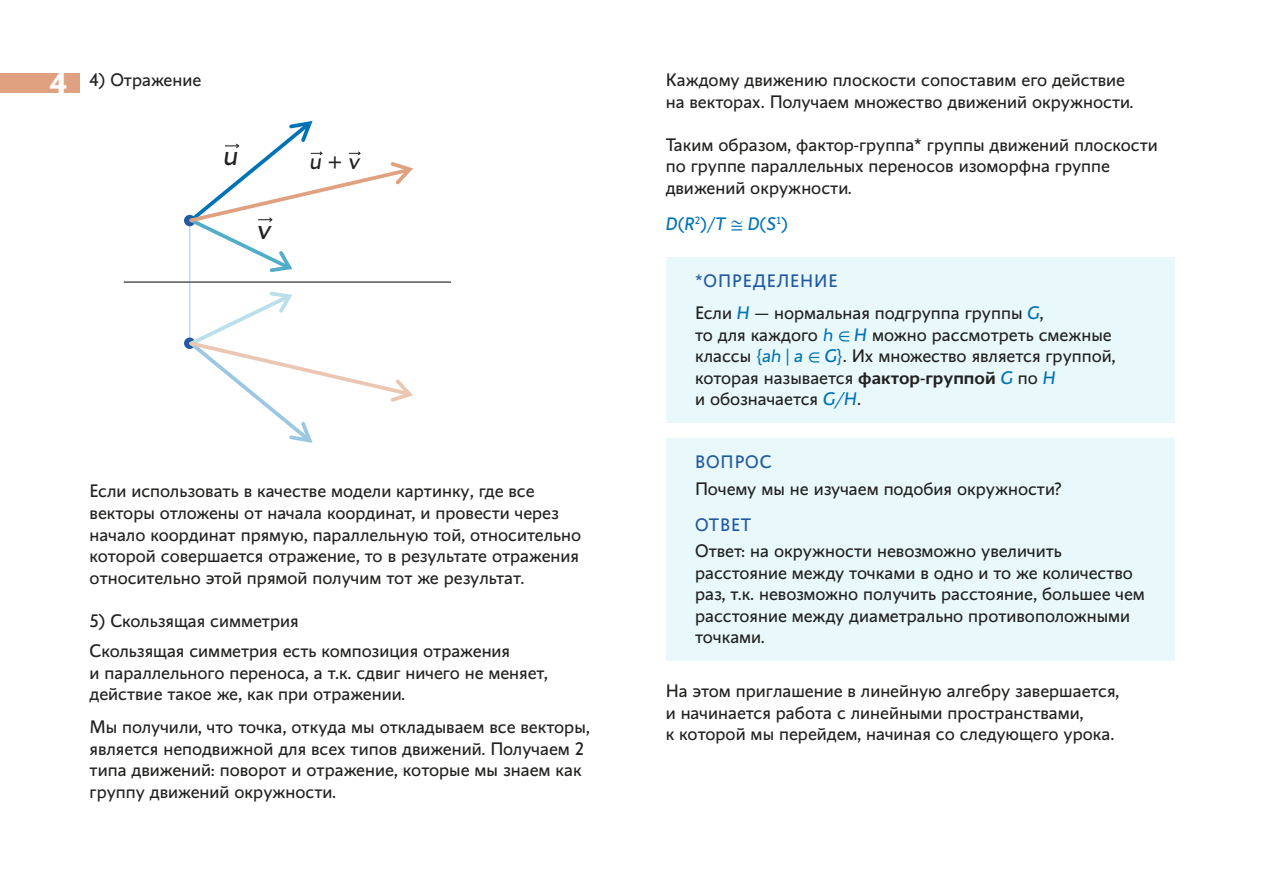
<style>
.page{position:relative;width:1263px;height:893px;background:#fff}
.page>*{position:absolute;margin:0;border:0;box-sizing:border-box;transform-origin:0 0}
.t1{font:700 29.4px "Conqueror Sans";color:#fff}
.t2{font:italic 27.6px "Conqueror Sans";color:#222221}
.t3{font:italic 22.5px "Conqueror Sans";color:#222221}
.t4{font:18px/21.6px "Conqueror Sans";color:#222221}
.t5{font:italic 18px "Conqueror Sans";color:#0073b6}
.t6{font:18px "Conqueror Sans";letter-spacing:.05em;color:#2259a1}
.s1{font-style:normal}
.s2{font-family:"XITS Math";font-style:normal}
.s3{color:#2259a1}
.s4{font-style:italic;color:#0073b6}
.s5{font-family:"XITS Math";color:#0073b6}
.s6{color:#0073b6}
.s7{font-weight:600}
</style>
<div class="page">
<hr style="left:189px;top:223px;width:1px;height:119px;background:#badeea">
<div style="left:184px;top:215px;width:11px;height:11px;background:#2259a1;border-radius:50%"></div>
<div style="left:0;top:74px;width:80px;height:19px;background:#e0a180"></div>
<div style="left:666px;top:258px;width:508px;height:165px;background:#e9f8fa"></div>
<div style="left:666px;top:438px;width:508px;height:223px;background:#e9f8fa"></div>
<hr style="left:124px;top:281px;width:327px;height:2px;background:#575756">
<div style="left:184px;top:338px;width:11px;height:11px;background:#2259a1;border-radius:50%"></div>
<svg style="left:186px;top:289px;width:227px;height:154px"></svg>
<svg style="left:186px;top:120px;width:227px;height:154px"></svg>
<h1 class="t1" style="left:50px;top:65px;width:19px">4</h1>
<p class="t4" style="left:90px;top:69px;width:113px">4) Отражение</p>
<p class="t4" style="left:666px;top:69px;width:469px">Каждому движению плоскости сопоставим его действие на векторах. Получаем множество движений окружности.</p>
<p class="t4" style="left:666px;top:134px;width:494px">Таким образом, фактор-группа* группы движений плоскости по группе параллельных переносов изоморфна группе движений окружности.</p>
<p class="t5" style="left:666px;top:213px;width:124px">D<span class="s1">(</span>R<sup>2</sup><span class="s1">)/</span>T <span class="s2">≅</span> D<span class="s1">(</span>S<sup>1</sup><span class="s1">)</span></p>
<h2 class="t2" style="left:224px;top:139px;width:16px">u</h2>
<p class="t3" style="left:310px;top:148px;width:52px">u <span class="s1">+</span> v</p>
<h2 class="t2" style="left:257px;top:213px;width:16px">v</h2>
<p class="t4" style="left:90px;top:481px;width:493px">Если использовать в качестве модели картинку, где все векторы отложены от начала координат, и провести через начало координат прямую, параллельную той, относительно которой совершается отражение, то в результате отражения относительно этой прямой получим тот же результат.</p>
<p class="t4" style="left:90px;top:606px;width:422px;line-height:30px">5) Скользящая симметрия<br>Скользящая симметрия есть композиция отражения</p>
<p class="t4" style="left:90px;top:662px;width:460px">и параллельного переноса, а т.к. сдвиг ничего не меняет, действие такое же, как при отражении.</p>
<p class="t4" style="left:90px;top:717px;width:502px">Мы получили, что точка, откуда мы откладываем все векторы, является неподвижной для всех типов движений. Получаем 2 типа движений: поворот и отражение, которые мы знаем как группу движений окружности.</p>
<p class="t4" style="left:695px;top:266px;width:350px;line-height:31.7px"><span class="s3">*ОПРЕДЕЛЕНИЕ<br></span>Если <span class="s4">H</span> — нормальная подгруппа группы <span class="s4">G</span>,</p>
<p class="t4" style="left:695px;top:324px;width:422px">то для каждого <span class="s4">h</span> <span class="s5">∈</span> <span class="s4">H</span> можно рассмотреть смежные классы <span class="s6">{</span><span class="s4">ah</span> <span class="s6">|</span> <span class="s4">a</span> <span class="s5">∈</span> <span class="s4">G</span><span class="s6">}</span>. Их множество является группой, которая называется <span class="s7">фактор-группой</span> <span class="s4">G</span> по <span class="s4">H<br></span>и обозначается <span class="s4">G/H</span>.</p>
<p class="t6" style="left:695px;top:451px;width:78px">ВОПРОС</p>
<p class="t4" style="left:695px;top:479px;width:368px">Почему мы не изучаем подобия окружности?</p>
<p class="t6" style="left:695px;top:514px;width:58px">ОТВЕТ</p>
<p class="t4" style="left:695px;top:540px;width:451px">Ответ: на окружности невозможно увеличить расстояние между точками в одно и то же количество раз, т.к. невозможно получить расстояние, большее чем расстояние между диаметрально противоположными точками.</p>
<p class="t4" style="left:666px;top:680px;width:455px">На этом приглашение в линейную алгебру завершается, и начинается работа с линейными пространствами,<br>к которой мы перейдем, начиная со следующего урока.</p>
</div>
